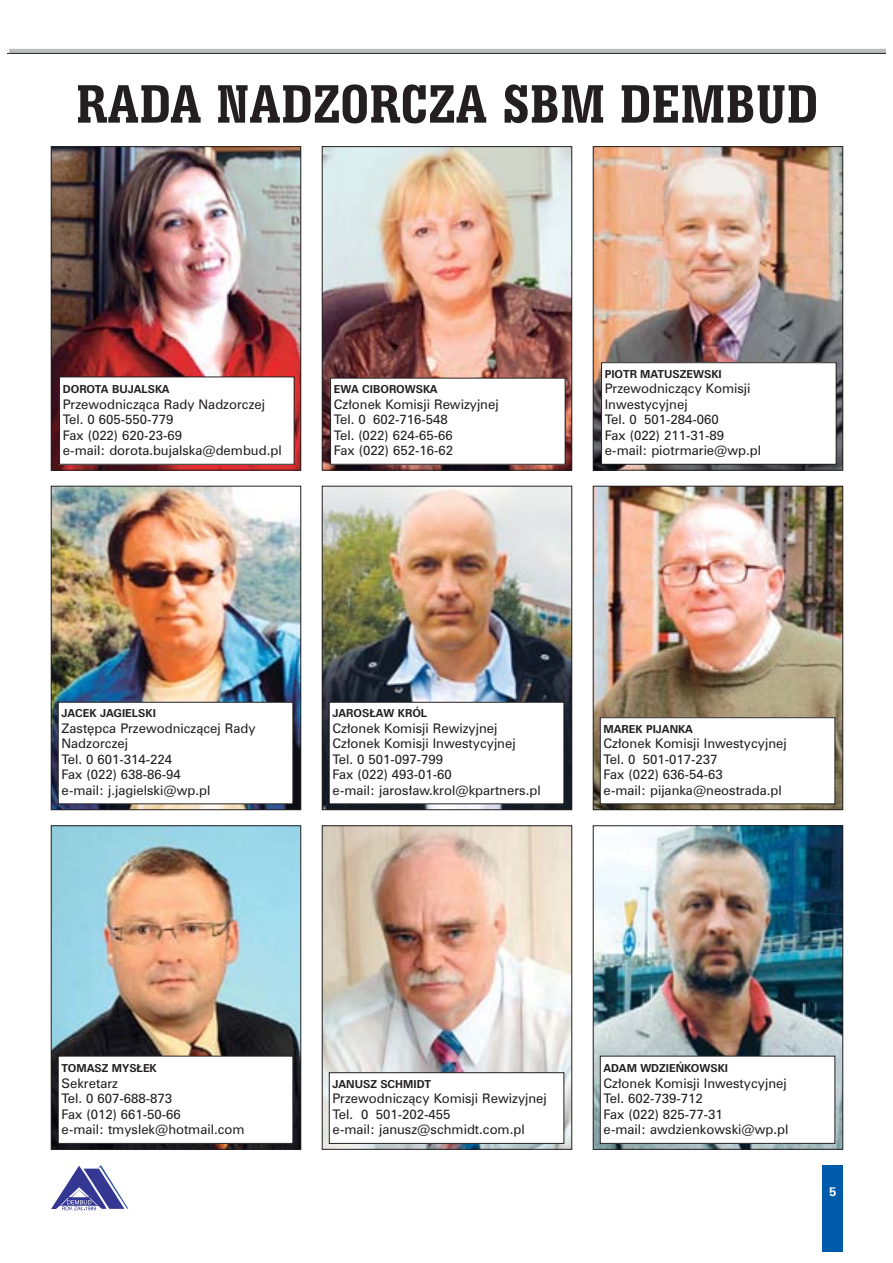
<style>
.page{position:relative;width:893px;height:1263px;background:#fff}
.page>*{position:absolute;margin:0;border:0;box-sizing:border-box;transform-origin:0 0}
.t1{font:700 condensed 57.3px "Serifa PL";color:#231f20}
.t2{font:13.2px/15.5px "Zurich PL";color:#231f20}
.t3{font:700 13.2px "Serifa PL";color:#fff}
.t4{font:700 10.95px "Zurich PL";color:#231f20}
</style>
<div class="page">
<div style="left:822px;top:1165px;width:21px;height:86px;background:#005aaa"></div>
<svg style="left:9px;top:49px;width:876px;height:4px;background:#b7b9bb"></svg>
<hr style="left:9px;top:53px;width:876px;height:1px;background:#231f20">
<svg style="left:51px;top:1165px;width:77px;height:46px"></svg>
<img style="left:53px;top:148px;width:246px;height:320px">
<div style="left:51px;top:146px;width:250px;height:324px;border:1px solid #231f20"></div>
<img style="left:53px;top:488px;width:246px;height:320px">
<div style="left:51px;top:486px;width:250px;height:324px;border:1px solid #231f20"></div>
<img style="left:53px;top:827px;width:246px;height:321px">
<div style="left:51px;top:825px;width:250px;height:325px;border:1px solid #231f20"></div>
<div style="left:60px;top:377px;width:234px;height:87px;background:#fff"></div>
<div style="left:59px;top:377px;width:235px;height:88px;border:1px solid #231f20"></div>
<div style="left:58px;top:702px;width:235px;height:102px;background:#fff"></div>
<div style="left:58px;top:702px;width:235px;height:102px;border:1px solid #231f20"></div>
<div style="left:58px;top:1056px;width:235px;height:87px;background:#fff"></div>
<div style="left:58px;top:1056px;width:235px;height:88px;border:1px solid #231f20"></div>
<img style="left:324px;top:148px;width:246px;height:320px">
<div style="left:322px;top:146px;width:250px;height:324px;border:1px solid #231f20"></div>
<img style="left:324px;top:488px;width:246px;height:320px">
<div style="left:322px;top:486px;width:250px;height:324px;border:1px solid #231f20"></div>
<img style="left:324px;top:827px;width:246px;height:321px">
<div style="left:322px;top:825px;width:250px;height:325px;border:1px solid #231f20"></div>
<div style="left:330px;top:378px;width:235px;height:86px;background:#fff"></div>
<div style="left:330px;top:378px;width:235px;height:87px;border:1px solid #231f20"></div>
<div style="left:329px;top:702px;width:235px;height:102px;background:#fff"></div>
<div style="left:329px;top:702px;width:235px;height:102px;border:1px solid #231f20"></div>
<div style="left:329px;top:1073px;width:235px;height:70px;background:#fff"></div>
<div style="left:329px;top:1072px;width:235px;height:72px;border:1px solid #231f20"></div>
<img style="left:595px;top:148px;width:246px;height:320px">
<div style="left:593px;top:146px;width:250px;height:324px;border:1px solid #231f20"></div>
<img style="left:595px;top:488px;width:246px;height:320px">
<div style="left:593px;top:486px;width:250px;height:324px;border:1px solid #231f20"></div>
<img style="left:595px;top:827px;width:246px;height:321px">
<div style="left:593px;top:825px;width:250px;height:325px;border:1px solid #231f20"></div>
<div style="left:601px;top:363px;width:235px;height:101px;background:#fff"></div>
<div style="left:601px;top:362px;width:235px;height:103px;border:1px solid #231f20"></div>
<div style="left:600px;top:718px;width:234px;height:86px;background:#fff"></div>
<div style="left:600px;top:717px;width:235px;height:87px;border:1px solid #231f20"></div>
<div style="left:600px;top:1056px;width:234px;height:87px;background:#fff"></div>
<div style="left:600px;top:1056px;width:235px;height:88px;border:1px solid #231f20"></div>
<h1 class="t1" style="left:76px;top:85px;width:743px">RADA NADZORCZA SBM DEMBUD</h1>
<p class="t4" style="left:63px;top:385px;width:108px">DOROTA BUJALSKA</p>
<p class="t2" style="left:63px;top:397px;width:220px">Przewodniczàca Rady Nadzorczej<br>Tel. 0 605-550-779<br>Fax (022) 620-23-69<br>e-mail: dorota.bujalska@dembud.pl</p>
<p class="t4" style="left:334px;top:385px;width:105px">EWA CIBOROWSKA</p>
<p class="t2" style="left:334px;top:397px;width:166px">Cz∏onek Komisji Rewizyjnej<br>Tel. 0 602-716-548<br>Tel. (022) 624-65-66<br>Fax (022) 652-16-62</p>
<p class="t4" style="left:604px;top:370px;width:118px">PIOTR MATUSZEWSKI</p>
<p class="t2" style="left:604px;top:382px;width:158px">Przewodniczàcy Komisji<br>Inwestycyjnej<br>Tel. 0 501-284-060<br>Fax (022) 211-31-89 e-mail: piotrmarie@wp.pl</p>
<p class="t4" style="left:61px;top:709px;width:96px">JACEK JAGIELSKI</p>
<p class="t2" style="left:61px;top:721px;width:196px">Zast´pca Przewodniczàcej Rady<br>Nadzorczej<br>Tel. 0 601-314-224<br>Fax (022) 638-86-94<br>e-mail: j.jagielski@wp.pl</p>
<p class="t4" style="left:332px;top:709px;width:96px">JAROS¸AW KRÓL</p>
<p class="t2" style="left:332px;top:721px;width:210px">Cz∏onek Komisji Rewizyjnej<br>Cz∏onek Komisji Inwestycyjnej<br>Tel. 0 501-097-799<br>Fax (022) 493-01-60<br>e-mail: jaros∏aw.krol@kpartners.pl</p>
<p class="t4" style="left:603px;top:725px;width:91px">MAREK PIJANKA</p>
<p class="t2" style="left:603px;top:737px;width:185px">Cz∏onek Komisji Inwestycyjnej<br>Tel. 0 501-017-237<br>Fax (022) 636-54-63<br>e-mail: pijanka@neostrada.pl</p>
<p class="t4" style="left:61px;top:1064px;width:97px">TOMASZ MYS¸EK</p>
<p class="t2" style="left:61px;top:1076px;width:184px">Sekretarz<br>Tel. 0 607-688-873<br>Fax (012) 661-50-66<br>e-mail: tmyslek@hotmail.com</p>
<p class="t4" style="left:332px;top:1080px;width:100px">JANUSZ SCHMIDT</p>
<p class="t2" style="left:332px;top:1092px;width:216px">Przewodniczàcy Komisji Rewizyjnej<br>Tel. 0 501-202-455<br>e-mail: janusz@schmidt.com.pl</p>
<p class="t4" style="left:603px;top:1064px;width:126px">ADAM WDZIE¡KOWSKI</p>
<p class="t2" style="left:603px;top:1076px;width:186px">Cz∏onek Komisji Inwestycyjnej<br>Tel. 602-739-712<br>Fax (022) 825-77-31<br>e-mail: awdzienkowski@wp.pl</p>
<p class="t3" style="left:829px;top:1187px;width:9px">5</p>
</div>
